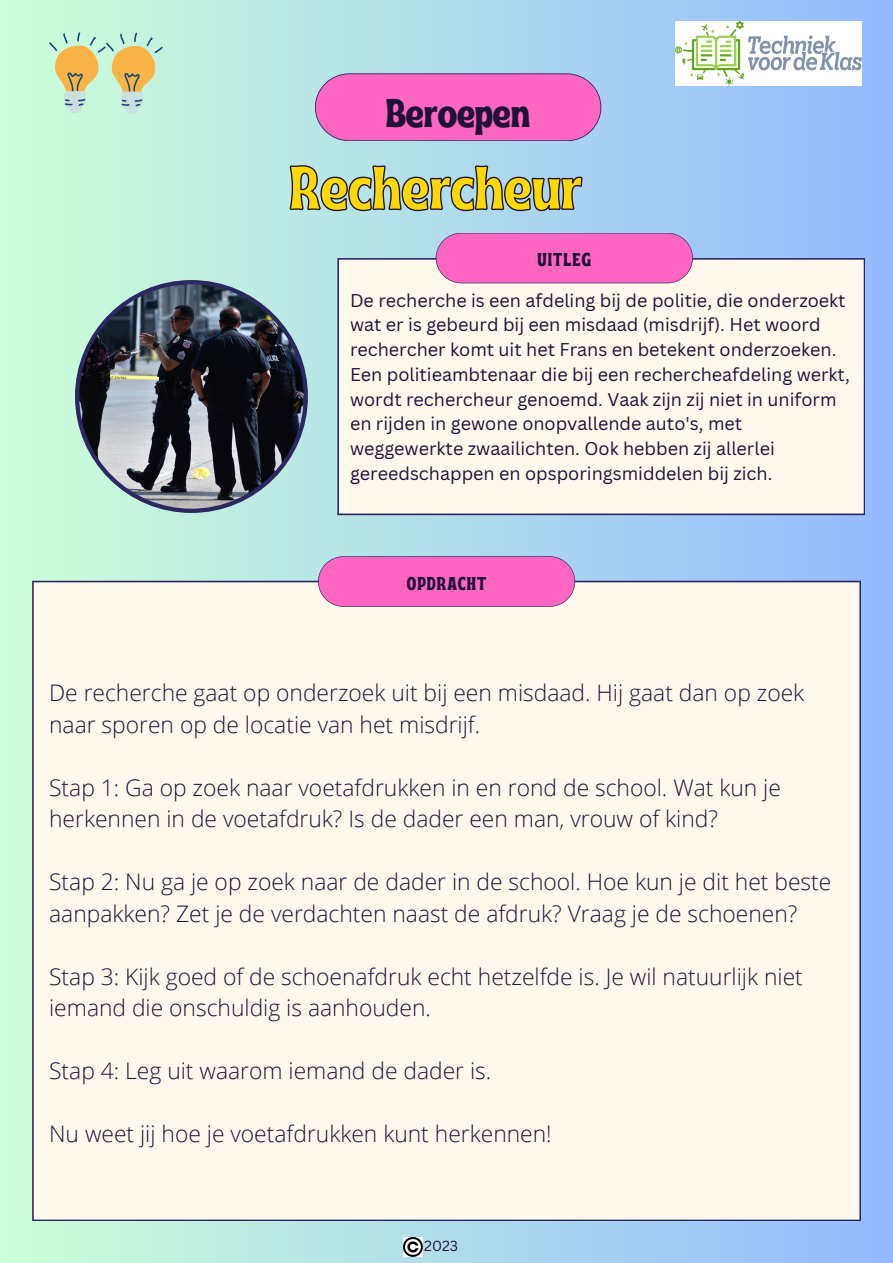
<style>
.page{position:relative;width:893px;height:1263px;background:#fff}
.page>*{position:absolute;margin:0;border:0;box-sizing:border-box;transform-origin:0 0}
.t1{font:61.35px "Ayr Tropika Island Int";color:#ffd900}
.t2{font:39.83px "Ayr Tropika Island Int";color:#201139}
.t3{font:300 22.8px/31.5px "Open Sans";color:#201139}
.t4{font:18.6px "Ayr Tropika Island Int";letter-spacing:.055em;color:#201139}
.t5{font:18px/24.8px "Canva Sans";color:#201139}
.t6{font:14.25px "Canva Sans";color:#201139}
</style>
<div class="page">
<div style="left:0;top:0;width:893px;height:1263px;background:linear-gradient(to right,#cdffd8,#94b9ff)"></div>
<div style="left:337px;top:258px;width:528px;height:257px;background:#fff9ed"></div>
<div style="left:32px;top:581px;width:829px;height:640px;background:#fff9ed"></div>
<svg style="left:318px;top:556px;width:257px;height:51px;background:#f66ac3"></svg>
<svg style="left:315px;top:73px;width:286px;height:68px;background:#f46ac3"></svg>
<img style="left:75px;top:280px;width:233px;height:233px">
<img style="left:675px;top:22px;width:186px;height:64px">
<img style="left:404px;top:1238px;width:19px;height:19px">
<svg style="left:436px;top:233px;width:257px;height:50px;background:#f86ac3"></svg>
<svg style="left:288px;top:164px;width:295px;height:48px;background:#99bbcd"></svg>
<svg style="left:49px;top:32px;width:114px;height:82px;background:#ced8aa"></svg>
<h3 class="t2" style="left:386px;top:75px;width:146px">Beroepen</h3>
<h1 class="t1" style="left:289px;top:129px;width:294px">Rechercheur</h1>
<h4 class="t4" style="left:537px;top:242px;width:55px">UITLEG</h4>
<h3 class="t5" style="left:350px;top:287px;width:501px">De recherche is een afdeling bij de politie, die onderzoekt wat er is gebeurd bij een misdaad (misdrijf). Het woord rechercher komt uit het Frans en betekent onderzoeken.<br>Een politieambtenaar die bij een rechercheafdeling werkt, wordt rechercheur genoemd. Vaak zijn zij niet in uniform en rijden in gewone onopvallende auto's, met weggewerkte zwaailichten. Ook hebben zij allerlei gereedschappen en opsporingsmiddelen bij zich.</h3>
<p class="t4" style="left:407px;top:565px;width:81px">OPDRACHT</p>
<h5 class="t3" style="left:49px;top:677px;width:756px">De recherche gaat op onderzoek uit bij een misdaad. Hij gaat dan op zoek naar sporen op de locatie van het misdrijf.</h5>
<h4 class="t3" style="left:49px;top:771px;width:733px">Stap 1: Ga op zoek naar voetafdrukken in en rond de school. Wat kun je herkennen in de voetafdruk? Is de dader een man, vrouw of kind?</h4>
<h3 class="t3" style="left:49px;top:866px;width:783px">Stap 2: Nu ga je op zoek naar de dader in de school. Hoe kun je dit het beste aanpakken? Zet je de verdachten naast de afdruk? Vraag je de schoenen?</h3>
<h3 class="t3" style="left:49px;top:960px;width:755px">Stap 3: Kijk goed of de schoenafdruk echt hetzelfde is. Je wil natuurlijk niet iemand die onschuldig is aanhouden.</h3>
<h3 class="t3" style="left:49px;top:1055px;width:443px">Stap 4: Leg uit waarom iemand de dader is.</h3>
<h3 class="t3" style="left:49px;top:1118px;width:504px">Nu weet jij hoe je voetafdrukken kunt herkennen!</h3>
<p class="t6" style="left:424px;top:1236px;width:35px">2023</p>
</div>
